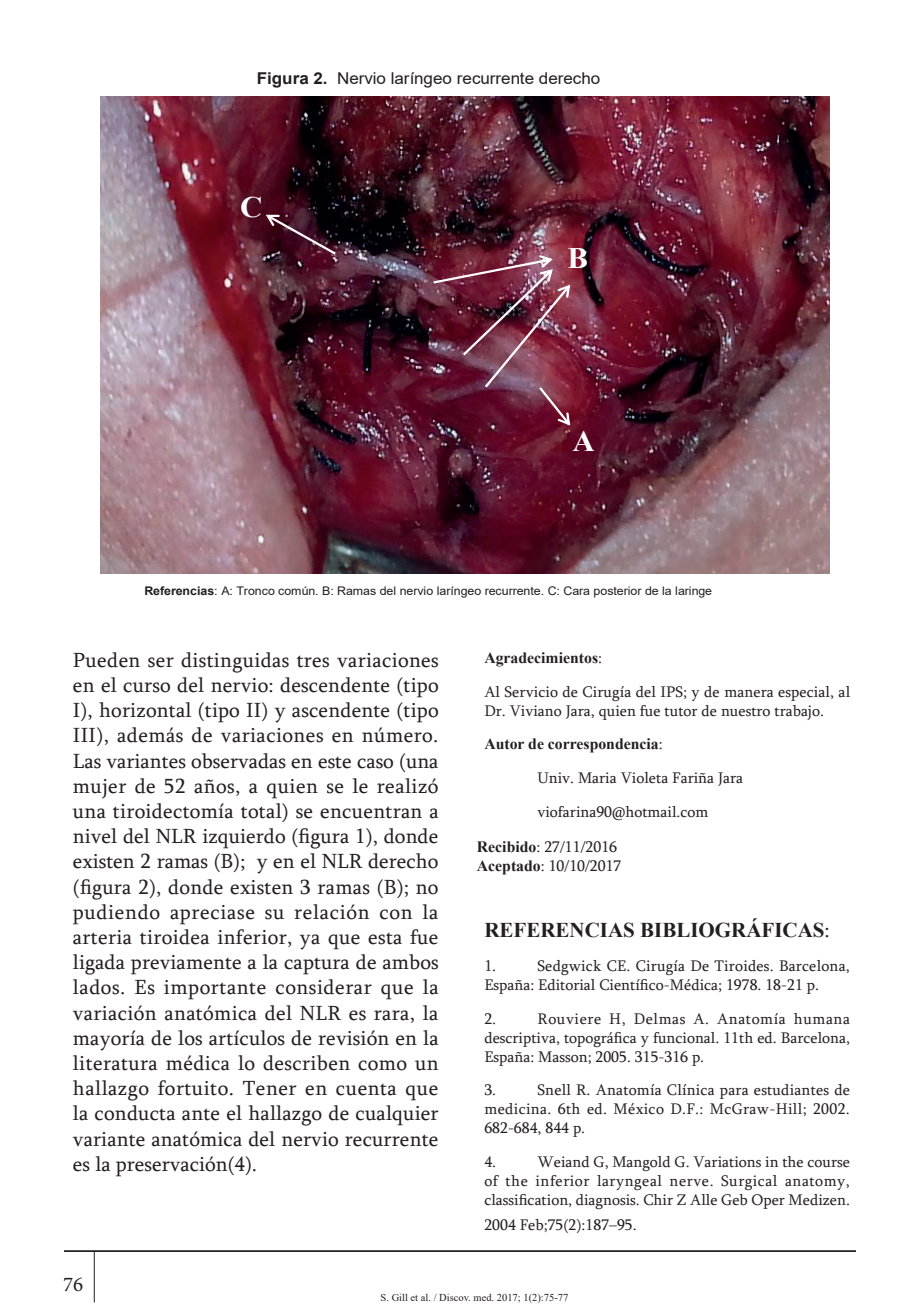
<style>
.page{position:relative;width:918px;height:1315px;background:#fff}
.page>*{position:absolute;margin:0;border:0;box-sizing:border-box;transform-origin:0 0}
.t1{font:700 29.57px "Times New Roman";color:#fff;scale:1.04 1}
.t2{font:21px/25.2px "Sylfaen";letter-spacing:.005em;color:#231f20;text-align:justify}
.t3{font:700 21px "Times New Roman";color:#231f20}
.t4{font:21px "Minion Pro";color:#231f20}
.t5{font:16.28px "Arial";color:#231f20;scale:1.04 1}
.t6{font:15.75px/18.9px "Sylfaen";color:#231f20}
.t7{font:700 15.75px "Times New Roman";color:#231f20}
.t8{font:11.9px "Arial";letter-spacing:-.005em;color:#231f20;scale:1.04 1}
.t9{font:10.5px "Times New Roman";color:#231f20}
.s1{font-weight:700}
.s2{font-family:"Sylfaen";font-weight:400}
.s3{font-family:"Times New Roman";font-weight:700}
</style>
<div class="page">
<hr style="left:94px;top:1252px;width:1px;height:50px;background:#231f20">
<hr style="left:64px;top:1250px;width:792px;height:2px;background:#231f20">
<img style="left:100px;top:97px;width:729px;height:477px">
<svg style="left:266px;top:215px;width:70px;height:40px;background:#451e2f"></svg>
<img style="left:433px;top:255px;width:137px;height:170px">
<p class="t5" style="left:257px;top:67px;width:332px"><span class="s1">Figura 2.</span> Nervio laríngeo recurrente derecho</p>
<h1 class="t1" style="left:240px;top:185px;width:23px">C</h1>
<h1 class="t1" style="left:567px;top:236px;width:21px">B</h1>
<h1 class="t1" style="left:572px;top:419px;width:23px">A</h1>
<p class="t8" style="left:144px;top:583px;width:547px"><span class="s1">Referencias</span>: A: Tronco común. B: Ramas del nervio laríngeo recurrente. C: Cara posterior de la laringe</p>
<p class="t2" style="left:73px;top:646px;width:367px">Pueden ser distinguidas tres variaciones en el curso del nervio: descendente (tipo I), horizontal (tipo II) y ascendente (tipo III), además de variaciones en número.<br>Las variantes observadas en este caso (una mujer de 52 años, a quien se le realizó una tiroidectomía total) se encuentran a nivel del NLR izquierdo (figura 1), donde existen 2 ramas (B); y en el NLR derecho (figura 2), donde existen 3 ramas (B); no pudiendo apreciase su relación con la arteria tiroidea inferior, ya que esta fue ligada previamente a la captura de ambos lados. Es importante considerar que la variación anatómica del NLR es rara, la mayoría de los artículos de revisión en la literatura médica lo describen como un hallazgo fortuito. Tener en cuenta que la conducta ante el hallazgo de cualquier variante anatómica del nervio recurrente es la preservación(4).</p>
<p class="t4" style="left:63px;top:1270px;width:22px">76</p>
<p class="t7" style="left:484px;top:646px;width:119px">Agradecimientos<span class="s2">:</span></p>
<p class="t6" style="left:484px;top:681px;width:367px">Al Servicio de Cirugía del IPS; y de manera especial, al<br>Dr. Viviano Jara, quien fue tutor de nuestro trabajo.</p>
<p class="t7" style="left:484px;top:732px;width:180px">Autor de correspondencia<span class="s2">:</span></p>
<p class="t6" style="left:537px;top:760px;width:207px;line-height:33.8px">Univ. Maria Violeta Fariña Jara viofarina90@hotmail.com</p>
<p class="t6" style="left:477px;top:837px;width:146px"><span class="s3">Recibido</span>: 27/11/2016<br><span class="s3">Aceptado</span>: 10/10/2017</p>
<p class="t3" style="left:484px;top:915px;width:347px">REFERENCIAS BIBLIOGRÁFICAS<span class="s2">:</span></p>
<p class="t6" style="left:484px;top:956px;width:13px">1.</p>
<p class="t6" style="left:484px;top:956px;width:367px;text-indent:53px">Sedgwick CE. Cirugía De Tiroides. Barcelona,<br>España: Editorial Científico-Médica; 1978. 18-21 p.</p>
<p class="t6" style="left:484px;top:1008px;width:13px">2.</p>
<p class="t6" style="left:484px;top:1008px;width:367px;text-align:justify;text-indent:53px">Rouviere H, Delmas A. Anatomía humana descriptiva, topográfica y funcional. 11th ed. Barcelona, España: Masson; 2005. 315-316 p.</p>
<p class="t6" style="left:484px;top:1080px;width:13px">3.</p>
<p class="t6" style="left:484px;top:1080px;width:367px;text-align:justify;text-indent:53px">Snell R. Anatomía Clínica para estudiantes de medicina. 6th ed. México D.F.: McGraw-Hill; 2002.<br>682-684, 844 p.</p>
<p class="t6" style="left:484px;top:1151px;width:13px">4.</p>
<p class="t6" style="left:484px;top:1151px;width:367px;text-align:justify;text-indent:53px">Weiand G, Mangold G. Variations in the course of the inferior laryngeal nerve. Surgical anatomy, classification, diagnosis. Chir Z Alle Geb Oper Medizen.</p>
<p class="t6" style="left:484px;top:1214px;width:154px">2004 Feb;75(2):187–95.</p>
<p class="t9" style="left:380px;top:1289px;width:189px">S. Gill et al. / Discov. med. 2017; 1(2):75-77</p>
</div>
